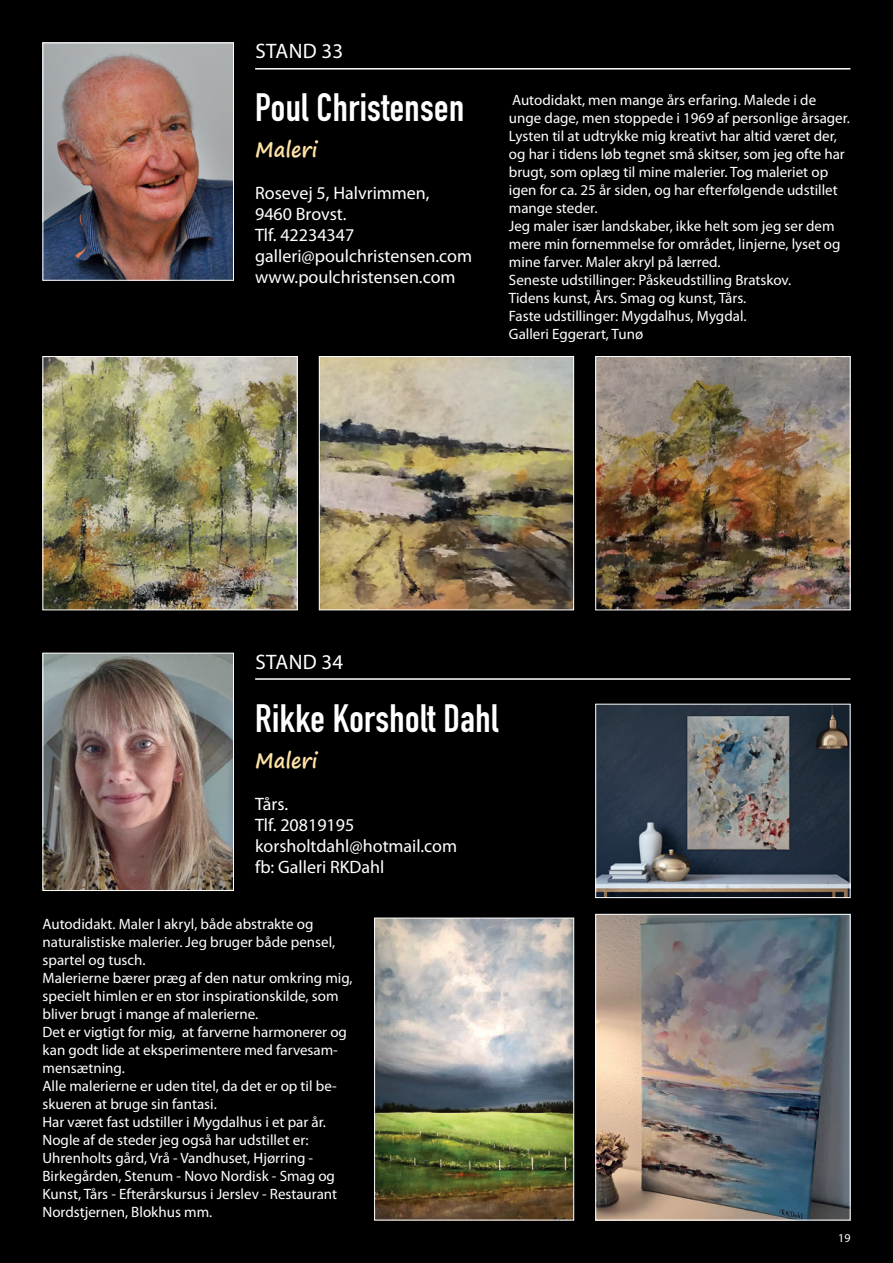
<style>
.page{position:relative;width:893px;height:1263px;background:#000}
.page>*{position:absolute;margin:0;border:0;box-sizing:border-box;transform-origin:0 0}
.t1{font:39px "DIN Engschrift Std";letter-spacing:.01em;color:#fff}
.t2{font:21px "Myriad Pro";letter-spacing:.02em;color:#fff}
.t3{font:700 21px "Segoe Print";color:#ffe2a5;scale:.95 1}
.t4{font:18px/21px "Myriad Pro";color:#fff}
.t5{font:15px/18px "Myriad Pro";color:#fff}
.t6{font:12px "Myriad Pro";color:#fff}
</style>
<div class="page">
<img style="left:45px;top:45px;width:187px;height:234px">
<div style="left:43px;top:43px;width:191px;height:238px;border:1px solid #fff"></div>
<hr style="left:255px;top:68px;width:595px;height:2px;background:#fff">
<img style="left:45px;top:655px;width:187px;height:234px">
<div style="left:43px;top:653px;width:191px;height:238px;border:1px solid #fff"></div>
<hr style="left:255px;top:678px;width:595px;height:2px;background:#fff">
<img style="left:44px;top:358px;width:252px;height:250px">
<div style="left:42px;top:356px;width:256px;height:254px;border:1px solid #fff"></div>
<img style="left:597px;top:358px;width:251px;height:250px">
<div style="left:595px;top:356px;width:255px;height:254px;border:1px solid #fff"></div>
<img style="left:321px;top:358px;width:251px;height:250px">
<div style="left:319px;top:356px;width:255px;height:254px;border:1px solid #fff"></div>
<img style="left:597px;top:916px;width:251px;height:302px">
<div style="left:595px;top:914px;width:255px;height:306px;border:1px solid #fff"></div>
<img style="left:597px;top:706px;width:251px;height:190px">
<div style="left:595px;top:704px;width:255px;height:194px;border:1px solid #fff"></div>
<img style="left:376px;top:920px;width:196px;height:298px">
<div style="left:374px;top:918px;width:200px;height:302px;border:1px solid #fff"></div>
<h2 class="t2" style="left:255px;top:38px;width:89px">STAND 33</h2>
<h1 class="t1" style="left:255px;top:85px;width:211px">Poul Christensen</h1>
<h2 class="t3" style="left:255px;top:131px;width:67px">Maleri</h2>
<p class="t4" style="left:255px;top:182px;width:218px">Rosevej 5, Halvrimmen,<br>9460 Brovst.<br>Tlf. 42234347 galleri@poulchristensen.com www.poulchristensen.com</p>
<p class="t5" style="left:509px;top:91px;width:343px">Autodidakt, men mange års erfaring. Malede i de<br>unge dage, men stoppede i 1969 af personlige årsager.<br>Lysten til at udtrykke mig kreativt har altid været der, og har i tidens løb tegnet små skitser, som jeg ofte har brugt, som oplæg til mine malerier. Tog maleriet op igen for ca. 25 år siden, og har efterfølgende udstillet mange steder.<br>Jeg maler især landskaber, ikke helt som jeg ser dem mere min fornemmelse for området, linjerne, lyset og mine farver. Maler akryl på lærred.<br>Seneste udstillinger: Påskeudstilling Bratskov.<br>Tidens kunst, Års. Smag og kunst, Tårs.<br>Faste udstillinger: Mygdalhus, Mygdal.<br>Galleri Eggerart, Tunø</p>
<h2 class="t2" style="left:255px;top:648px;width:89px">STAND 34</h2>
<h1 class="t1" style="left:255px;top:695px;width:245px">Rikke Korsholt Dahl</h1>
<h2 class="t3" style="left:255px;top:741px;width:67px">Maleri</h2>
<p class="t4" style="left:255px;top:793px;width:204px">Tårs.<br>Tlf. 20819195 korsholtdahl@hotmail.com fb: Galleri RKDahl</p>
<p class="t5" style="left:43px;top:915px;width:312px">Autodidakt. Maler I akryl, både abstrakte og naturalistiske malerier. Jeg bruger både pensel, spartel og tusch.<br>Malerierne bærer præg af den natur omkring mig, specielt himlen er en stor inspirationskilde, som bliver brugt i mange af malerierne.<br>Det er vigtigt for mig, at farverne harmonerer og kan godt lide at eksperimentere med farvesam&shy;mensætning.<br>Alle malerierne er uden titel, da det er op til be&shy;skueren at bruge sin fantasi.<br>Har været fast udstiller i Mygdalhus i et par år.<br>Nogle af de steder jeg også har udstillet er:<br>Uhrenholts gård, Vrå - Vandhuset, Hjørring - Birkegården, Stenum - Novo Nordisk - Smag og Kunst, Tårs - Efterårskursus i Jerslev - Restaurant Nordstjernen, Blokhus mm.</p>
<p class="t6" style="left:838px;top:1231px;width:14px">19</p>
</div>
